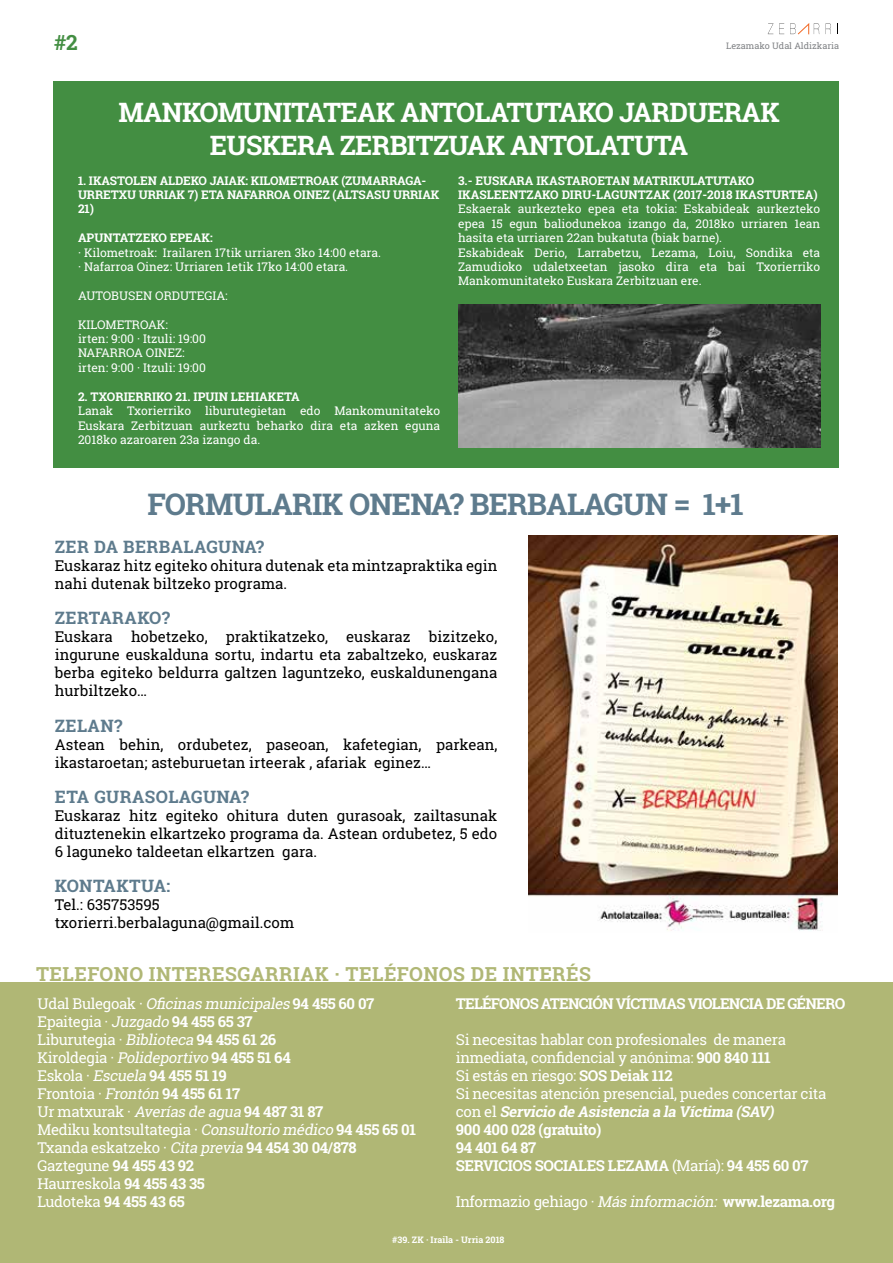
<style>
.page{position:relative;width:893px;height:1263px;background:#fff}
.page>*{position:absolute;margin:0;border:0;box-sizing:border-box;transform-origin:0 0}
.t1{font:700 30px "Roboto Slab";letter-spacing:-.025em;color:#5e7b8d}
.t2{font:700 27px/32.4px "Roboto Slab";letter-spacing:-.025em;color:#fff;text-align:center}
.t3{font:700 21px "Roboto Slab";color:#438e42}
.t4{font:700 19.5px "Roboto Slab";letter-spacing:.025em;color:#b0b775}
.t5{font:700 17.25px "Roboto Slab";letter-spacing:.025em;color:#5e7b8d}
.t6{font:15px/18px "Roboto Slab";letter-spacing:-.025em;color:#fff}
.t7{font:15px/18px "Roboto Slab";color:#000}
.t8{font:700 15px "Roboto Slab";letter-spacing:-.05em;color:#fff}
.t9{font:12px/14.4px "Roboto Slab";color:#fff}
.t10{font:700 12px/14.4px "Roboto Slab";color:#fff}
.t11{font:700 9px "Roboto Slab";color:#fff}
.t12{font:9px "Roboto Slab";color:#808285}
.s1{font-style:italic}
.s2{font-weight:700}
.s3{font-weight:700;font-style:italic}
</style>
<div class="page">
<div style="left:0;top:982px;width:893px;height:281px;background:#b0b775"></div>
<svg style="left:768px;top:23px;width:5px;height:11px"></svg>
<svg style="left:779px;top:23px;width:5px;height:11px"></svg>
<svg style="left:826px;top:23px;width:5px;height:11px"></svg>
<svg style="left:790px;top:23px;width:29px;height:12px"></svg>
<div style="left:53px;top:82px;width:785px;height:386px;background:#438e42"></div>
<img style="left:458px;top:304px;width:362px;height:144px">
<img style="left:529px;top:535px;width:308px;height:396px">
<h3 class="t3" style="left:54px;top:28px;width:25px">#2</h3>
<p class="t12" style="left:726px;top:40px;width:114px">Lezamako Udal Aldizkaria</p>
<h2 class="t2" style="left:118px;top:96px;width:663px">MANKOMUNITATEAK ANTOLATUTAKO JARDUERAK<br>EUSKERA ZERBITZUAK ANTOLATUTA</h2>
<p class="t10" style="left:78px;top:173px;width:363px">1. IKASTOLEN ALDEKO JAIAK: KILOMETROAK (ZUMARRAGA-<br>URRETXU URRIAK 7) ETA NAFARROA OINEZ (ALTSASU URRIAK<br>21)</p>
<p class="t10" style="left:78px;top:231px;width:136px">APUNTATZEKO EPEAK:</p>
<p class="t9" style="left:78px;top:245px;width:305px">· Kilometroak: Irailaren 17tik urriaren 3ko 14:00 etara. · Nafarroa Oinez: Urriaren 1etik 17ko 14:00 etara.</p>
<p class="t9" style="left:78px;top:288px;width:151px">AUTOBUSEN ORDUTEGIA:</p>
<p class="t9" style="left:78px;top:317px;width:129px">KILOMETROAK:<br>irten: 9:00 · Itzuli: 19:00<br>NAFARROA OINEZ: irten: 9:00 · Itzuli: 19:00</p>
<p class="t10" style="left:78px;top:389px;width:223px">2. TXORIERRIKO 21. IPUIN LEHIAKETA</p>
<p class="t9" style="left:78px;top:403px;width:364px;text-align:justify">Lanak Txorierriko liburutegietan edo Mankomunitateko Euskara Zerbitzuan aurkeztu beharko dira eta azken eguna 2018ko azaroaren 23a izango da.</p>
<p class="t10" style="left:458px;top:173px;width:361px">3.- EUSKARA IKASTAROETAN MATRIKULATUTAKO<br>IKASLEENTZAKO DIRU-LAGUNTZAK (2017-2018 IKASTURTEA)</p>
<p class="t9" style="left:458px;top:202px;width:364px">Eskaerak aurkezteko epea eta tokia: Eskabideak aurkezteko epea 15 egun baliodunekoa izango da, 2018ko urriaren 1ean hasita eta urriaren 22an bukatuta (biak barne).<br>Eskabideak Derio, Larrabetzu, Lezama, Loiu, Sondika eta Zamudioko udaletxeetan jasoko dira eta bai Txorierriko Mankomunitateko Euskara Zerbitzuan ere.</p>
<h1 class="t1" style="left:148px;top:484px;width:598px">FORMULARIK ONENA? BERBALAGUN = 1+1</h1>
<p class="t5" style="left:55px;top:535px;width:211px">ZER DA BERBALAGUNA?</p>
<p class="t7" style="left:55px;top:557px;width:444px">Euskaraz hitz egiteko ohitura dutenak eta mintzapraktika egin nahi dutenak biltzeko programa.</p>
<p class="t5" style="left:55px;top:606px;width:117px">ZERTARAKO?</p>
<p class="t7" style="left:55px;top:628px;width:444px;text-align:justify">Euskara hobetzeko, praktikatzeko, euskaraz bizitzeko, ingurune euskalduna sortu, indartu eta zabaltzeko, euskaraz berba egiteko beldurra galtzen laguntzeko, euskaldunengana hurbiltzeko…</p>
<p class="t5" style="left:55px;top:713px;width:69px">ZELAN?</p>
<p class="t7" style="left:55px;top:735px;width:444px">Astean behin, ordubetez, paseoan, kafetegian, parkean, ikastaroetan; asteburuetan irteerak , afariak eginez…</p>
<p class="t5" style="left:55px;top:784px;width:196px">ETA GURASOLAGUNA?</p>
<p class="t7" style="left:55px;top:806px;width:444px;text-align:justify">Euskaraz hitz egiteko ohitura duten gurasoak, zailtasunak dituztenekin elkartzeko programa da. Astean ordubetez, 5 edo 6 laguneko taldeetan elkartzen gara.</p>
<p class="t5" style="left:55px;top:874px;width:117px">KONTAKTUA:</p>
<p class="t7" style="left:55px;top:895px;width:241px">Tel.: 635753595 txorierri.berbalaguna@gmail.com</p>
<h3 class="t4" style="left:36px;top:960px;width:556px">TELEFONO INTERESGARRIAK · TELÉFONOS DE INTERÉS</h3>
<p class="t6" style="left:38px;top:995px;width:380px">Udal Bulegoak · <span class="s1">Oficinasmunicipales</span> <span class="s2">94 455 60 07<br></span>Epaitegia · <span class="s1">Juzgado</span><span class="s2">94 455 65 37<br></span>Liburutegia · <span class="s1">Biblioteca</span><span class="s2">94 455 61 26<br></span>Kiroldegia · <span class="s1">Polideportivo</span><span class="s2">94 455 51 64<br></span>Eskola · <span class="s1">Escuela</span><span class="s2">94 455 51 19<br></span>Frontoia · <span class="s1">Frontón</span><span class="s2">94 455 61 17<br></span>Ur matxurak · <span class="s1">Averíasde agua</span><span class="s2">94 487 31 87<br></span>Mediku kontsultategia · <span class="s1">Consultorio médico</span><span class="s2">94 455 65 01<br></span>Txanda eskatzeko · <span class="s1">Cita previa</span><span class="s2">94 454 30 04/878<br></span>Gaztegune <span class="s2">94 455 43 92<br></span>Haurreskola <span class="s2">94 455 43 35<br></span>Ludoteka <span class="s2">94 455 43 65</span></p>
<p class="t8" style="left:456px;top:994px;width:54px">TELÉFONOS</p>
<p class="t8" style="left:541px;top:994px;width:10px">ATENCI</p>
<p class="t8" style="left:592px;top:994px;width:49px">ÓN VÍCTIMAS</p>
<p class="t8" style="left:688px;top:994px;width:10px">VIOLENCIA</p>
<p class="t8" style="left:766px;top:994px;width:51px">DE GÉNERO</p>
<p class="t6" style="left:456px;top:1031px;width:372px">Si necesitas hablar con profesionales de manera inmediata, confidencial y anónima: <span class="s2">900 840 111<br></span>Si estás en riesgo: <span class="s2">SOS DEIAK 112<br></span>Si necesitas atención presencial, puedes concertar cita c o n e l <span class="s3">Servicio de Asistencia a la Víctima (SAV)<br></span><span class="s2">900 400 028 (GRATUITO)<br>94 401 64 87<br>SERVICIOS SOCIALES LEZAMA</span> (María): <span class="s2">94 455 60 07</span></p>
<p class="t6" style="left:456px;top:1193px;width:381px">Informazio gehiago · <span class="s1">Másinformación:</span> <span class="s2">WWW.LEZAMA.ORG</span></p>
<p class="t11" style="left:392px;top:1233px;width:114px">#39. ZK · IRAILA - URRIA 2018</p>
</div>
